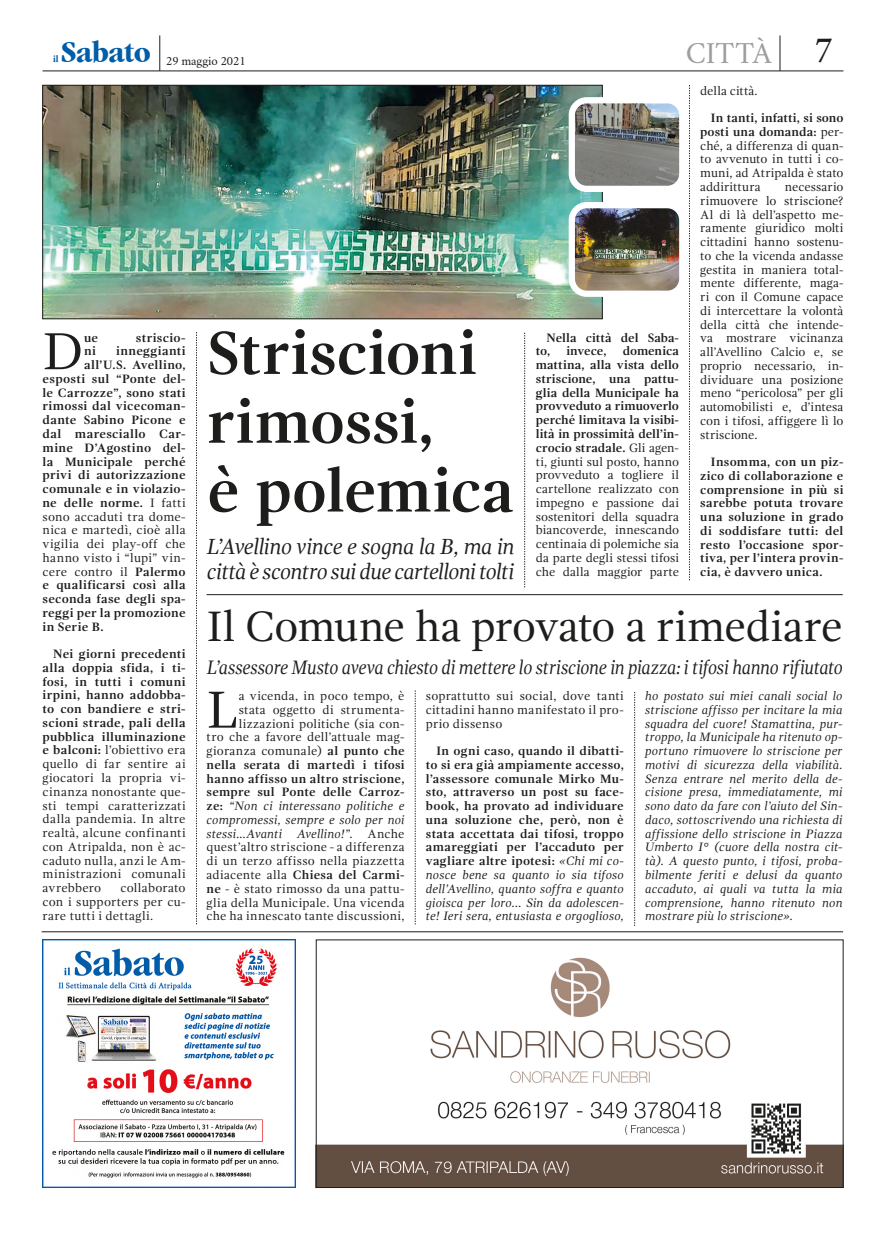
<style>
.page{position:relative;width:886px;height:1241px;background:#fff}
.page>*{position:absolute;margin:0;border:0;box-sizing:border-box;transform-origin:0 0}
.t1{font:700 62.5px/68.8px "Gandhi Serif";letter-spacing:-.01em;color:#1d1d1b}
.t2{font:53.5px "Gandhi Serif";color:#1d1d1b}
.t3{font:43.75px "Gandhi Serif";letter-spacing:-.02em;color:#1d1d1b}
.t4{font:700 condensed 31.25px "Garamond FC";color:#005da9;scale:1.1 1}
.t5{font:30px "Crimson";color:#9d9d9d}
.t6{font:italic 22.5px/24.8px "Gandhi Serif";letter-spacing:-.03em;color:#1d1d1b}
.t7{font:italic 20px "Gandhi Serif";letter-spacing:-.02em;color:#1d1d1b;scale:.9 1}
.t8{font:12.5px/13.8px "Gandhi Serif";letter-spacing:.015em;color:#1d1d1b;text-align:justify}
.t9{font:700 12.5px/13.8px "Gandhi Serif";letter-spacing:.02em;color:#1d1d1b;text-align:justify}
.t10{font:italic 12.5px/13.8px "Gandhi Serif";letter-spacing:.01em;color:#1d1d1b;text-align:justify}
.t11{font:700 12.5px/13.8px "Gandhi Serif";letter-spacing:-.005em;color:#1d1d1b}
.t12{font:12.5px "Crimson";color:#1d1d1b}
.t13{font:700 condensed 10px "Garamond FC";color:#005da9}
.s1{font-weight:600;font-size:37.5px;color:#1d1d1b}
.s2{font-weight:400}
.s3{font-weight:700}
.s4{font-weight:400;font-style:italic}
.s5{font-style:italic}
</style>
<div class="page">
<hr style="left:43px;top:71px;width:800px;height:1px;background:#1d1d1b">
<hr style="left:159px;top:35px;width:1px;height:36px;background:#1d1d1b">
<hr style="left:780px;top:35px;width:1px;height:36px;background:#1d1d1b">
<hr style="left:42px;top:931px;width:801px;height:1px;background:#1d1d1b">
<img style="left:318px;top:957px;width:523px;height:228px">
<img style="left:42px;top:939px;width:253px;height:248px">
<img style="left:42px;top:85px;width:561px;height:234px">
<hr style="left:207px;top:594px;width:636px;height:1px;background:#1d1d1b">
<svg style="left:196px;top:332px;width:1px;height:592px"></svg>
<svg style="left:524px;top:332px;width:1px;height:255px"></svg>
<svg style="left:689px;top:85px;width:1px;height:495px"></svg>
<img style="left:572px;top:100px;width:106px;height:89px">
<div style="left:569px;top:97px;width:116px;height:95px;border:6px solid #fff;border-radius:15px"></div>
<svg style="left:415px;top:690px;width:1px;height:234px"></svg>
<svg style="left:634px;top:692px;width:1px;height:233px"></svg>
<img style="left:572px;top:205px;width:106px;height:89px">
<div style="left:569px;top:202px;width:116px;height:95px;border:6px solid #fff;border-radius:15px"></div>
<h3 class="t4" style="left:61px;top:34px;width:83px">Sabato</h3>
<p class="t13" style="left:53px;top:53px;width:7px">il</p>
<p class="t12" style="left:166px;top:52px;width:81px">29 maggio 2021</p>
<h3 class="t5" style="left:686px;top:32px;width:149px">CITTÀ <span class="s1">7</span></h3>
<h2 class="t2" style="left:43px;top:321px;width:42px">D</h2>
<p class="t9" style="left:84px;top:330px;width:16px">ue</p>
<p class="t9" style="left:136px;top:330px;width:51px">striscio-</p>
<p class="t9" style="left:84px;top:344px;width:13px">ni</p>
<p class="t9" style="left:116px;top:344px;width:71px">inneggianti</p>
<p class="t9" style="left:84px;top:358px;width:103px">all’U.S. Avellino,</p>
<p class="t9" style="left:43px;top:372px;width:145px">esposti sul “Ponte del-</p>
<p class="t9" style="left:43px;top:385px;width:145px">le Carrozze”, sono stati</p>
<p class="t9" style="left:43px;top:399px;width:145px">rimossi dal vicecoman-</p>
<p class="t9" style="left:43px;top:413px;width:145px">dante Sabino Picone e</p>
<p class="t9" style="left:43px;top:427px;width:145px">dal maresciallo Car-</p>
<p class="t9" style="left:43px;top:440px;width:145px">mine D’Agostino del-</p>
<p class="t9" style="left:43px;top:454px;width:145px">la Municipale perché</p>
<p class="t9" style="left:43px;top:468px;width:145px">privi di autorizzazione</p>
<p class="t9" style="left:43px;top:482px;width:145px">comunale e in violazio-</p>
<p class="t9" style="left:43px;top:495px;width:145px">ne delle norme. <span class="s2">I fatti</span></p>
<p class="t8" style="left:43px;top:509px;width:145px">sono accaduti tra dome-</p>
<p class="t8" style="left:43px;top:523px;width:145px">nica e martedì, cioè alla</p>
<p class="t8" style="left:43px;top:537px;width:145px">vigilia dei play-off che</p>
<p class="t8" style="left:43px;top:550px;width:145px">hanno visto i “lupi” vin-</p>
<p class="t8" style="left:43px;top:564px;width:145px">cere contro il <span class="s3">Palermo</span></p>
<p class="t9" style="left:43px;top:578px;width:145px">e qualificarsi così alla</p>
<p class="t9" style="left:43px;top:592px;width:145px">seconda fase degli spa-</p>
<p class="t9" style="left:43px;top:605px;width:145px">reggi per la promozione</p>
<p class="t9" style="left:43px;top:619px;width:63px">in Serie B.</p>
<p class="t8" style="left:43px;top:647px;width:145px;text-indent:11px"><span class="s3">Nei giorni precedenti alla doppia sfida, i ti&shy;fosi, in tutti i comuni irpini, hanno addobba&shy;to con bandiere e stri&shy;scioni strade, pali della pubblica illuminazione e balconi:</span> l’obiettivo era quello di far sentire ai giocatori la propria vi&shy;cinanza nonostante que&shy;sti tempi caratterizzati dalla pandemia. In altre realtà, alcune confinanti con Atripalda, non è ac&shy;caduto nulla, anzi le Am&shy;ministrazioni comunali avrebbero</p>
<p class="t8" style="left:43px;top:880px;width:145px;text-indent:78px">collaborato con i supporters per cu&shy;rare tutti i dettagli.</p>
<h1 class="t1" style="left:207px;top:318px;width:309px">Striscioni rimossi,<br>è polemica</h1>
<h3 class="t6" style="left:207px;top:534px;width:309px">L’Avellino vince e sogna la B, ma in città è scontro sui due cartelloni tolti</h3>
<p class="t11" style="left:536px;top:330px;width:145px;text-indent:11px">Nella città del Saba&shy;to,</p>
<p class="t8" style="left:536px;top:344px;width:145px;text-indent:87px"><span class="s3">domenica mattina, alla vista dello striscione, una pattu&shy;glia della Municipale ha provveduto a rimuoverlo perché limitava la visibi&shy;lità in prossimità dell’in&shy;crocio stradale.</span> Gli agen&shy;ti, giunti sul posto, hanno provveduto a togliere il cartellone realizzato con impegno e passione dai sostenitori della squadra biancoverde, innescando centinaia di polemiche sia da parte degli stessi tifosi che dalla maggior parte</p>
<p class="t9" style="left:566px;top:344px;width:42px">invece,</p>
<p class="t8" style="left:700px;top:84px;width:59px">della città.</p>
<p class="t8" style="left:700px;top:111px;width:145px;text-indent:11px"><span class="s3">In tanti, infatti, si sono posti una domanda:</span> per&shy;ché, a differenza di quan&shy;to avvenuto in tutti i co&shy;muni, ad Atripalda è stato addirittura</p>
<p class="t8" style="left:700px;top:180px;width:145px;text-indent:85px">necessario rimuovere lo striscione?<br>Al di là dell’aspetto me&shy;ramente giuridico molti cittadini hanno sostenu&shy;to che la vicenda andasse gestita in maniera total&shy;mente differente, maga&shy;ri con il Comune capace di intercettare la volontà della città che intende&shy;va mostrare vicinanza all’Avellino Calcio e, se proprio necessario, in&shy;dividuare una posizione meno “pericolosa” per gli automobilisti e, d’intesa con i tifosi, affiggere lì lo striscione.</p>
<p class="t9" style="left:700px;top:455px;width:145px;text-indent:11px">Insomma, con un piz&shy;zico di collaborazione e comprensione in più si sarebbe potuta trovare una soluzione in grado di soddisfare tutti: del resto l’occasione spor&shy;tiva, per l’intera provin&shy;cia, è davvero unica.</p>
<h3 class="t3" style="left:207px;top:601px;width:637px">Il Comune ha provato a rimediare</h3>
<h3 class="t7" style="left:207px;top:656px;width:708px">L’assessore Musto aveva chiesto di mettere lo striscione in piazza: i tifosi hanno rifiutato</h3>
<p class="t8" style="left:426px;top:689px;width:199px">soprattutto sui social, dove tanti cittadini hanno manifestato il pro&shy;prio dissenso</p>
<p class="t9" style="left:426px;top:744px;width:199px;text-indent:11px">In ogni caso, quando il dibatti&shy;to si era già ampiamente accesso, l’assessore comunale Mirko Mu&shy;sto, attraverso un post su face&shy;book, ha provato ad individuare una soluzione che, però, non è stata accettata dai tifosi, troppo amareggiati per l’accaduto per vagliare altre ipotesi: <span class="s4">«Chi mi co&shy;nosce bene sa quanto io sia tifoso dell’Avellino, quanto soffra e quanto gioisca per loro... Sin da adolescen&shy;te! Ieri sera, entusiasta e orgoglioso,</span></p>
<p class="t8" style="left:207px;top:689px;width:199px;text-align:right">a vicenda, in poco tempo, è<br>stata oggetto di strumenta&shy;lizzazioni politiche (sia con-<br>tro che a favore dell’attuale mag&shy;gioranza comunale) <span class="s3">al punto che nella serata di martedì i tifosi hanno affisso un altro striscione, sempre sul Ponte delle Carroz&shy;ze:</span> <span class="s5">“Non ci interessano politiche e compromessi, sempre e solo per noi stessi…Avanti Avellino!”.</span> Anche quest’altro striscione - a differenza di un terzo affisso nella piazzetta adiacente alla <span class="s3">Chiesa del Carmi&shy;ne</span> - è stato rimosso da una pattu&shy;glia della Municipale. Una vicenda che ha innescato tante discussioni,</p>
<p class="t10" style="left:645px;top:689px;width:199px">ho postato sui miei canali social lo striscione affisso per incitare la mia squadra del cuore! Stamattina, pur&shy;troppo, la Municipale ha ritenuto op&shy;portuno rimuovere lo striscione per motivi di sicurezza della viabilità.<br>Senza entrare nel merito della de&shy;cisione presa, immediatamente, mi sono dato da fare con l’aiuto del Sin&shy;daco, sottoscrivendo una richiesta di affissione dello striscione in Piazza Umberto I° (cuore della nostra cit&shy;tà). A questo punto, i tifosi, proba&shy;bilmente feriti e delusi da quanto accaduto, ai quali va tutta la mia comprensione, hanno ritenuto non mostrare più lo striscione».</p>
<h2 class="t2" style="left:207px;top:679px;width:33px">L</h2>
</div>
